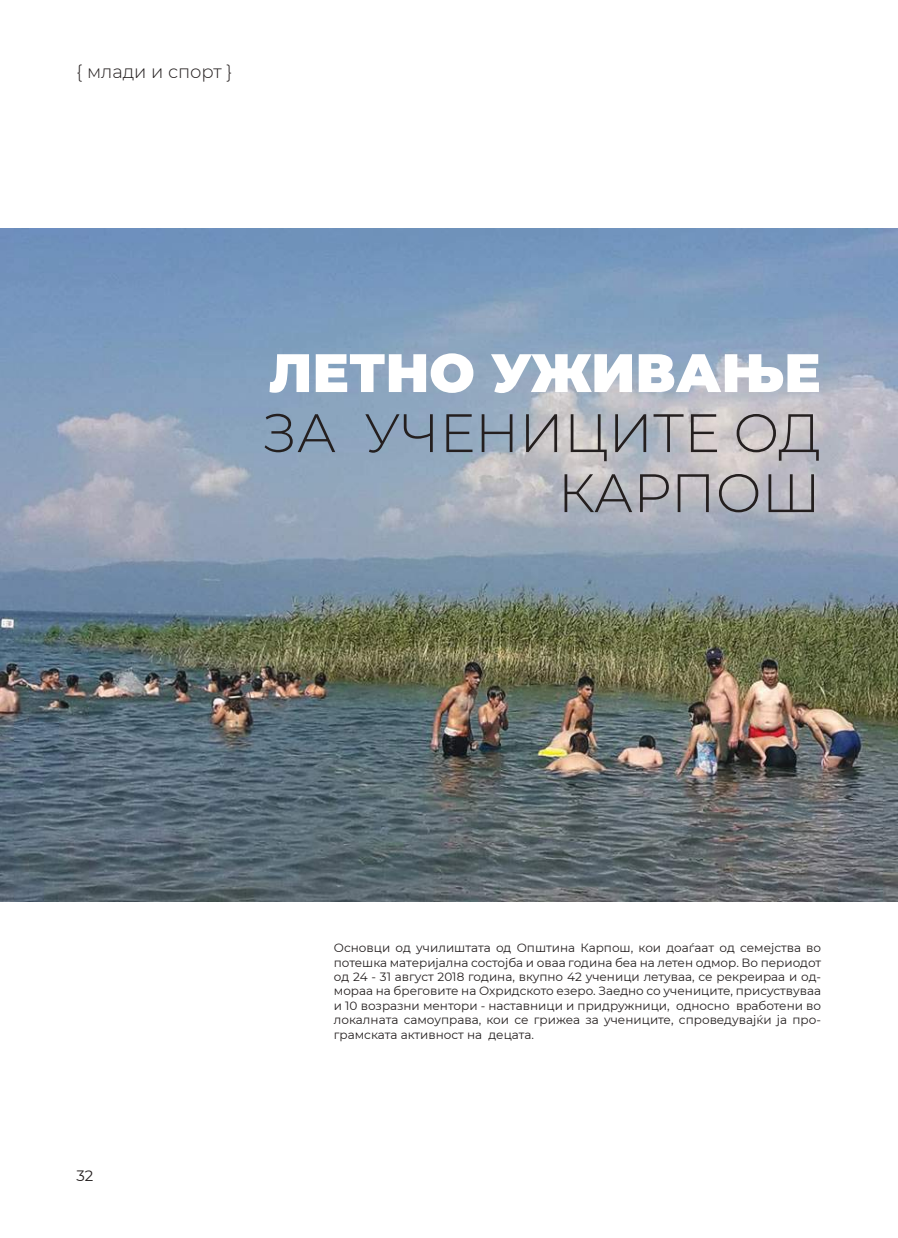
<style>
.page{position:relative;width:898px;height:1238px;background:#fff}
.page>*{position:absolute;margin:0;border:0;box-sizing:border-box;transform-origin:0 0}
.t1{font:300 54px/60px "Montserrat";color:#241f1f;text-align:right}
.t2{font:900 54px "Montserrat";color:#fff}
.t3{font:300 18px "Montserrat";color:#241f1f}
.t4{font:15px "Montserrat";color:#241f1f}
.t5{font:12px/14.4px "Montserrat";color:#241f1f;text-align:justify}
</style>
<div class="page">
<img style="left:0;top:228px;width:897px;height:673px">
<h2 class="t3" style="left:77px;top:60px;width:157px">{ млади и спорт }</h2>
<h1 class="t2" style="left:269px;top:332px;width:553px">ЛЕТНО УЖИВАЊЕ</h1>
<h1 class="t1" style="left:262px;top:401px;width:559px">ЗА УЧЕНИЦИТЕ ОД<br>КАРПОШ</h1>
<p class="t4" style="left:77px;top:1165px;width:18px">32</p>
<p class="t5" style="left:334px;top:940px;width:488px">Основци од училиштата од Општина Карпош, кои доаѓаат од семејства во потешка материјална состојба и оваа година беа на летен одмор. Во периодот од 24 - 31 август 2018 година, вкупно 42 ученици летуваа, се рекреираа и од&shy;мoраа на бреговите на Охридското езеро. Заедно со учениците, присуствуваа и 10 возразни ментори - наставници и придружници, односно вработени во локалната самоуправа, кои се грижеа за учениците, спроведувајќи ја про&shy;грамската активност на децата.</p>
</div>
